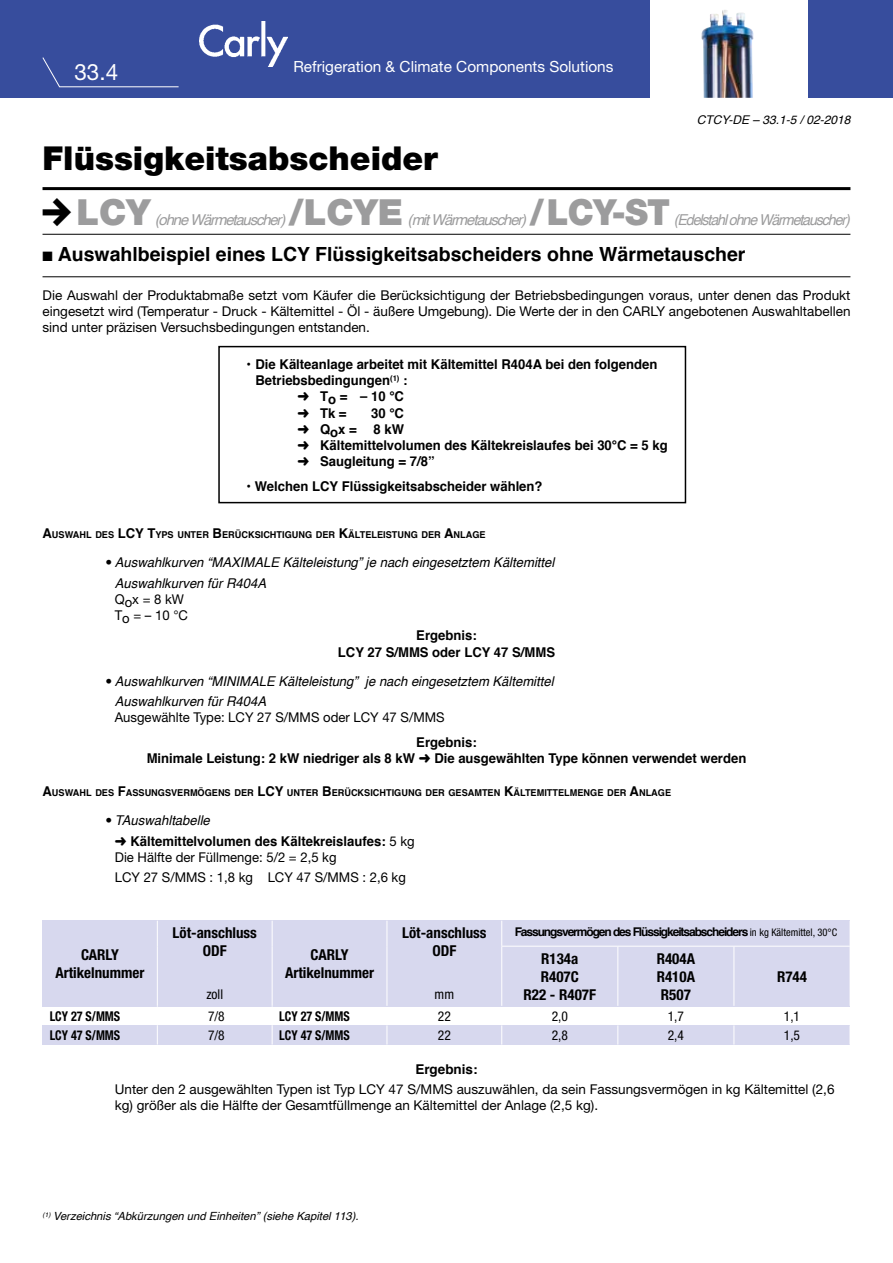
<style>
.page{position:relative;width:893px;height:1263px;background:#fff}
.page>*{position:absolute;margin:0;border:0;box-sizing:border-box;transform-origin:0 0}
.t1{font:900 36px "Helvetica Neue";color:#9c9c9d}
.t2{font:900 36px "Helvetica Neue";color:#9c9c9d;scale:.96 1}
.t3{font:900 33px "Helvetica Neue";color:#000}
.t4{font:22.5px "Helvetica Neue";color:#fff}
.t5{font:700 19.5px "Helvetica";color:#000}
.t6{font:15.3px "Helvetica Neue";color:#fff}
.t7{font:700 condensed 15px/18px "Helvetica Neue";color:#000;text-align:center}
.t8{font:italic 15px "Helvetica";letter-spacing:-.08em;color:#9c9c9d}
.t9{font:italic 15px "Helvetica";letter-spacing:-.08em;color:#9c9c9d;scale:.96 1}
.t10{font:13.5px/16.2px "Helvetica Neue";color:#000}
.t11{font:700 13.5px/16.2px "Helvetica";color:#000}
.t12{font:italic 13.5px/20.4px "Helvetica";color:#000}
.t13{font:700 condensed 13.5px "Helvetica Neue";color:#000;scale:.9 1}
.t14{font:condensed 13.5px "Helvetica Neue";color:#000}
.t15{font:700 12px "Helvetica";letter-spacing:-.09em;color:#000}
.t16{font:italic 12px "Helvetica";color:#000}
.t17{font:italic 11.25px "Helvetica";color:#000}
.t18{font:700 9.45px "Helvetica";color:#000}
.s1{font-size:13.5px}
.s2{font-family:"Helvetica Neue";font-style:normal}
.s3{font-family:"Helvetica Neue";font-weight:400}
.s4{font-weight:400;font-style:italic}
.s5{font-family:"Helvetica Neue";font-weight:400;font-stretch:condensed;font-size:10.5px}
</style>
<div class="page">
<div style="left:0;top:0;width:893px;height:98px;background:#374d9d"></div>
<div style="left:43px;top:921px;width:807px;height:86px;background:#d7d8ee"></div>
<div style="left:43px;top:1025px;width:807px;height:20px;background:#d7d8ee"></div>
<hr style="left:43px;top:187px;width:807px;height:3px;background:#000">
<hr style="left:43px;top:234px;width:807px;height:1px;background:#000">
<hr style="left:43px;top:276px;width:807px;height:1px;background:#000">
<div style="left:651px;top:0;width:157px;height:101px;background:#fff"></div>
<img style="left:200px;top:21px;width:87px;height:45px">
<svg style="left:42px;top:57px;width:137px;height:31px"></svg>
<img style="left:701px;top:10px;width:53px;height:88px">
<svg style="left:387px;top:1026px;width:1px;height:18px"></svg>
<svg style="left:501px;top:1025px;width:1px;height:19px"></svg>
<svg style="left:617px;top:1025px;width:1px;height:19px"></svg>
<svg style="left:734px;top:1026px;width:1px;height:18px"></svg>
<svg style="left:157px;top:1006px;width:1px;height:38px"></svg>
<svg style="left:272px;top:1006px;width:1px;height:38px"></svg>
<div style="left:218px;top:346px;width:468px;height:157px;border:2px solid #000"></div>
<svg style="left:157px;top:921px;width:1px;height:25px"></svg>
<svg style="left:272px;top:921px;width:1px;height:25px"></svg>
<svg style="left:387px;top:921px;width:1px;height:25px"></svg>
<svg style="left:501px;top:921px;width:1px;height:25px"></svg>
<hr style="left:157px;top:946px;width:1px;height:60px;background:#fff">
<hr style="left:272px;top:946px;width:1px;height:60px;background:#fff">
<hr style="left:387px;top:946px;width:1px;height:60px;background:#fff">
<hr style="left:501px;top:946px;width:117px;height:1px;background:#fff">
<hr style="left:618px;top:946px;width:116px;height:1px;background:#fff">
<hr style="left:734px;top:946px;width:116px;height:1px;background:#fff">
<hr style="left:501px;top:946px;width:1px;height:60px;background:#fff">
<hr style="left:617px;top:946px;width:1px;height:60px;background:#fff">
<hr style="left:734px;top:946px;width:1px;height:60px;background:#fff">
<h3 class="t4" style="left:74px;top:58px;width:45px">33.4</h3>
<p class="t6" style="left:293px;top:57px;width:322px">Refrigeration &amp; Climate Components Solutions</p>
<h2 class="t3" style="left:43px;top:139px;width:397px">Flüssigkeitsabscheider</h2>
<p class="t16" style="left:697px;top:110px;width:155px">CTCY-DE – 33.1-5 / 02-2018</p>
<h1 class="t1" style="left:77px;top:190px;width:76px">LCY</h1>
<h1 class="t1" style="left:288px;top:190px;width:116px">/LCYE</h1>
<h1 class="t2" style="left:529px;top:190px;width:148px">/LCY-ST</h1>
<p class="t9" style="left:674px;top:208px;width:185px">(Edelstahl ohne Wärmetauscher)</p>
<h3 class="t5" style="left:43px;top:238px;width:704px">■ Auswahlbeispiel eines LCY Flüssigkeitsabscheiders ohne Wärmetauscher</h3>
<p class="t10" style="left:43px;top:287px;width:809px;text-align:justify">Die Auswahl der Produktabmaße setzt vom Käufer die Berücksichtigung der Betriebsbedingungen voraus, unter denen das Produkt eingesetzt wird (Temperatur - Druck - Kältemittel - Öl - äußere Umgebung). Die Werte der in den CARLY angebotenen Auswahltabellen sind unter präzisen Versuchsbedingungen entstanden.</p>
<p class="t11" style="left:247px;top:356px;width:412px">• Die Kälteanlage arbeitet mit Kältemittel R404A bei den folgenden</p>
<p class="t11" style="left:256px;top:372px;width:153px">Betriebsbedingungen<sup>(1)</sup> :</p>
<p class="t11" style="left:298px;top:389px;width:108px">➜ To = – 10 °C</p>
<p class="t11" style="left:298px;top:405px;width:51px">➜ Tk =</p>
<p class="t8" style="left:155px;top:208px;width:132px">(ohne Wärmetauscher)</p>
<p class="t8" style="left:407px;top:208px;width:120px">(mit Wärmetauscher)</p>
<p class="t11" style="left:298px;top:405px;width:372px;text-indent:74px">30 °C<br>➜ Qox = 8 kW<br>➜ Kältemittelvolumen des Kältekreislaufes bei 30°C = 5 kg ➜ Saugleitung = 7/8”</p>
<p class="t11" style="left:247px;top:478px;width:297px">• Welchen LCY Flüssigkeitsabscheider wählen?</p>
<p class="t18" style="left:43px;top:527px;width:445px"><span class="s1">A</span>USWAHL DES <span class="s1">LCY T</span>YPS UNTER <span class="s1">B</span>ERÜCKSICHTIGUNG DER <span class="s1">K</span>ÄLTELEISTUNG DER <span class="s1">A</span>NLAGE</p>
<p class="t12" style="left:115px;top:552px;width:441px;text-indent:-9px"><span class="s2">•</span> Auswahlkurven “MAXIMALE Kälteleistung” je nach eingesetztem Kältemittel<br>Auswahlkurven für R404A</p>
<p class="t10" style="left:115px;top:591px;width:75px">Qox = 8 kW<br>To = – 10 °C</p>
<p class="t11" style="left:338px;top:628px;width:219px;text-align:center">Ergebnis:<br>LCY 27 S/MMS oder LCY 47 S/MMS</p>
<p class="t12" style="left:115px;top:671px;width:440px;text-indent:-9px"><span class="s2">•</span> Auswahlkurven “MINIMALE Kälteleistung” je nach eingesetztem Kältemittel<br>Auswahlkurven für R404A</p>
<p class="t10" style="left:115px;top:709px;width:331px">Ausgewählte Type: LCY 27 S/MMS oder LCY 47 S/MMS</p>
<p class="t11" style="left:147px;top:734px;width:601px;text-align:center">Ergebnis:<br>Minimale Leistung: 2 kW niedriger als 8 kW ➜ Die ausgewählten Type können verwendet werden</p>
<p class="t18" style="left:43px;top:785px;width:630px"><span class="s1">A</span>USWAHL DES <span class="s1">F</span>ASSUNGSVERMÖGENS DER <span class="s1">LCY</span> UNTER <span class="s1">B</span>ERÜCKSICHTIGUNG DER GESAMTEN <span class="s1">K</span>ÄLTEMITTELMENGE DER <span class="s1">A</span>NLAGE</p>
<p class="t11" style="left:115px;top:810px;width:301px;line-height:20.4px;text-indent:-9px"><span class="s3">•</span> <span class="s4">TAuswahltabelle<br></span>➜ Kältemittelvolumen des Kältekreislaufes: <span class="s3">5 kg</span></p>
<p class="t10" style="left:115px;top:847px;width:293px;line-height:20.4px">Die Hälfte der Füllmenge: 5/2 = 2,5 kg<br>LCY 27 S/MMS : 1,8 kg LCY 47 S/MMS : 2,6 kg</p>
<p class="t7" style="left:55px;top:945px;width:91px">CARLY<br>Artikelnummer</p>
<p class="t7" style="left:173px;top:924px;width:86px">Löt-anschluss<br>ODF</p>
<p class="t14" style="left:206px;top:986px;width:18px">zoll</p>
<p class="t7" style="left:285px;top:945px;width:91px">CARLY<br>Artikelnummer</p>
<p class="t7" style="left:402px;top:924px;width:86px">Löt-anschluss<br>ODF</p>
<p class="t14" style="left:435px;top:986px;width:21px">mm</p>
<p class="t15" style="left:515px;top:922px;width:324px">Fassungsvermögen des Flüssigkeitsabscheiders <span class="s5">in kg Kältemittel, 30°C</span></p>
<p class="t7" style="left:524px;top:949px;width:74px">R134a<br>R407C<br>R22 - R407F</p>
<p class="t7" style="left:657px;top:949px;width:40px;text-align:justify">R404A R410A R507</p>
<p class="t7" style="left:777px;top:967px;width:31px">R744</p>
<p class="t13" style="left:50px;top:1008px;width:80px">LCY 27 S/MMS</p>
<p class="t14" style="left:208px;top:1008px;width:18px">7/8</p>
<p class="t13" style="left:279px;top:1008px;width:80px">LCY 27 S/MMS</p>
<p class="t14" style="left:438px;top:1008px;width:14px">22</p>
<p class="t14" style="left:552px;top:1008px;width:18px">2,0</p>
<p class="t14" style="left:668px;top:1008px;width:18px">1,7</p>
<p class="t14" style="left:784px;top:1008px;width:18px">1,1</p>
<p class="t13" style="left:50px;top:1027px;width:80px">LCY 47 S/MMS</p>
<p class="t14" style="left:208px;top:1028px;width:18px">7/8</p>
<p class="t13" style="left:279px;top:1027px;width:80px">LCY 47 S/MMS</p>
<p class="t14" style="left:438px;top:1028px;width:14px">22</p>
<p class="t14" style="left:552px;top:1028px;width:18px">2,8</p>
<p class="t14" style="left:668px;top:1028px;width:18px">2,4</p>
<p class="t14" style="left:784px;top:1028px;width:18px">1,5</p>
<p class="t11" style="left:415px;top:1061px;width:64px">Ergebnis:</p>
<p class="t10" style="left:115px;top:1081px;width:721px">Unter den 2 ausgewählten Typen ist Typ LCY 47 S/MMS auszuwählen, da sein Fassungsvermögen in kg Kältemittel (2,6 kg) größer als die Hälfte der Gesamtfüllmenge an Kältemittel der Anlage (2,5 kg).</p>
<p class="t17" style="left:43px;top:1207px;width:318px"><sup>(1)</sup> Verzeichnis “Abkürzungen und Einheiten” (siehe Kapitel 113).</p>
</div>
